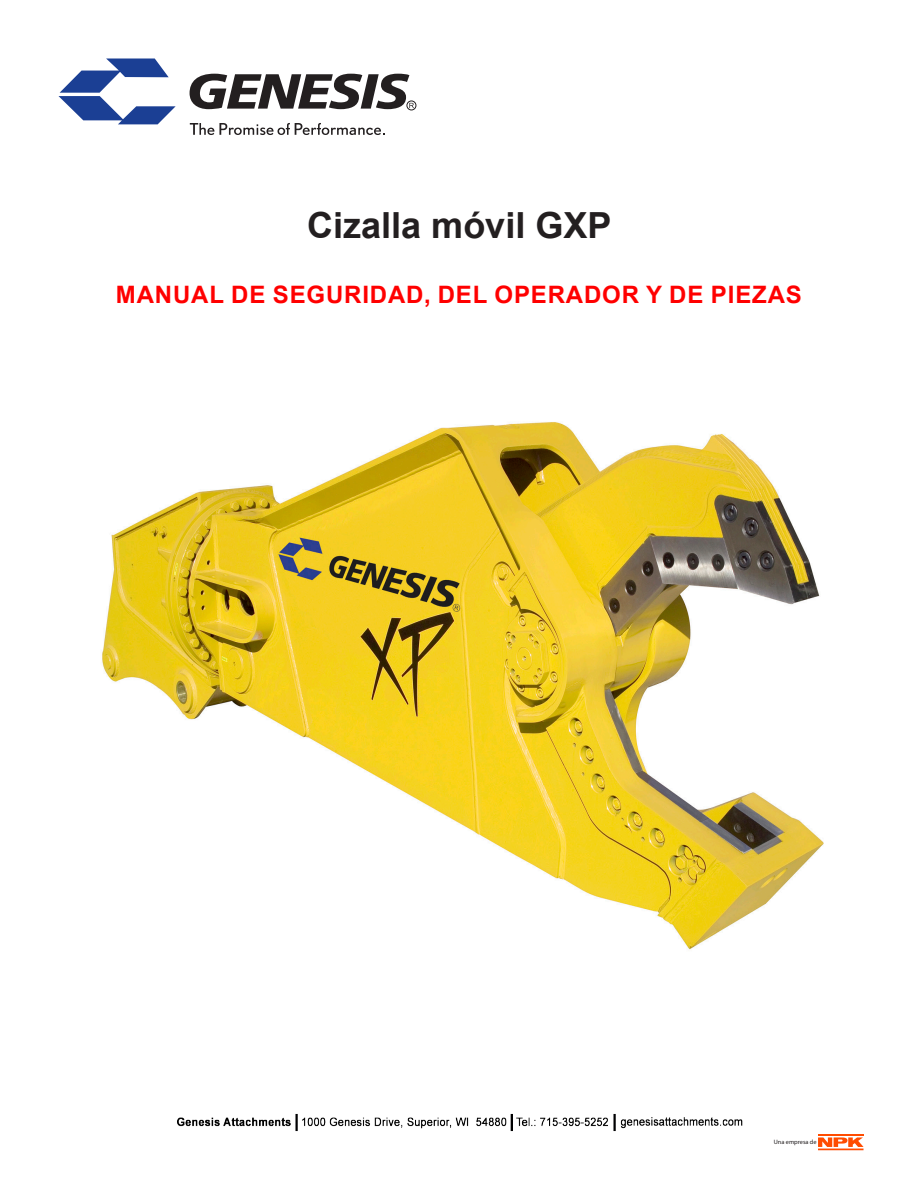
<style>
.page{position:relative;width:918px;height:1188px;background:#fff}
.page>*{position:absolute;margin:0;border:0;box-sizing:border-box;transform-origin:0 0}
.Cover_Product_Name{font:700 36px "Arial";color:#231f20}
.Safety___Operator_s_Manual{font:700 24px "Arial";letter-spacing:.035em;color:#f00}
.t1{font:6.3px "Myriad Pro";color:#231f20}
</style>
<div class="page">
<img style="left:177px;top:1113px;width:566px;height:19px">
<div style="left:407px;top:101px;width:9px;height:9px;border:1px solid #231f20;border-radius:50%"></div>
<svg style="left:190px;top:74px;width:224px;height:35px"></svg>
<svg style="left:58px;top:59px;width:118px;height:65px"></svg>
<svg style="left:190px;top:123px;width:194px;height:12px"></svg>
<img style="left:102px;top:422px;width:722px;height:528px">
<hr style="left:818px;top:1134px;width:46px;height:2px;background:#ff4c00">
<svg style="left:818px;top:1137px;width:46px;height:13px"></svg>
<p class="Cover_Product_Name" style="left:307px;top:200px;width:306px">Cizalla móvil GXP</p>
<p class="Safety___Operator_s_Manual" style="left:116px;top:278px;width:687px">MANUAL DE SEGURIDAD, DEL OPERADOR Y DE PIEZAS</p>
<p class="t1" style="left:774px;top:1138px;width:44px">Una empresa de</p>
</div>
